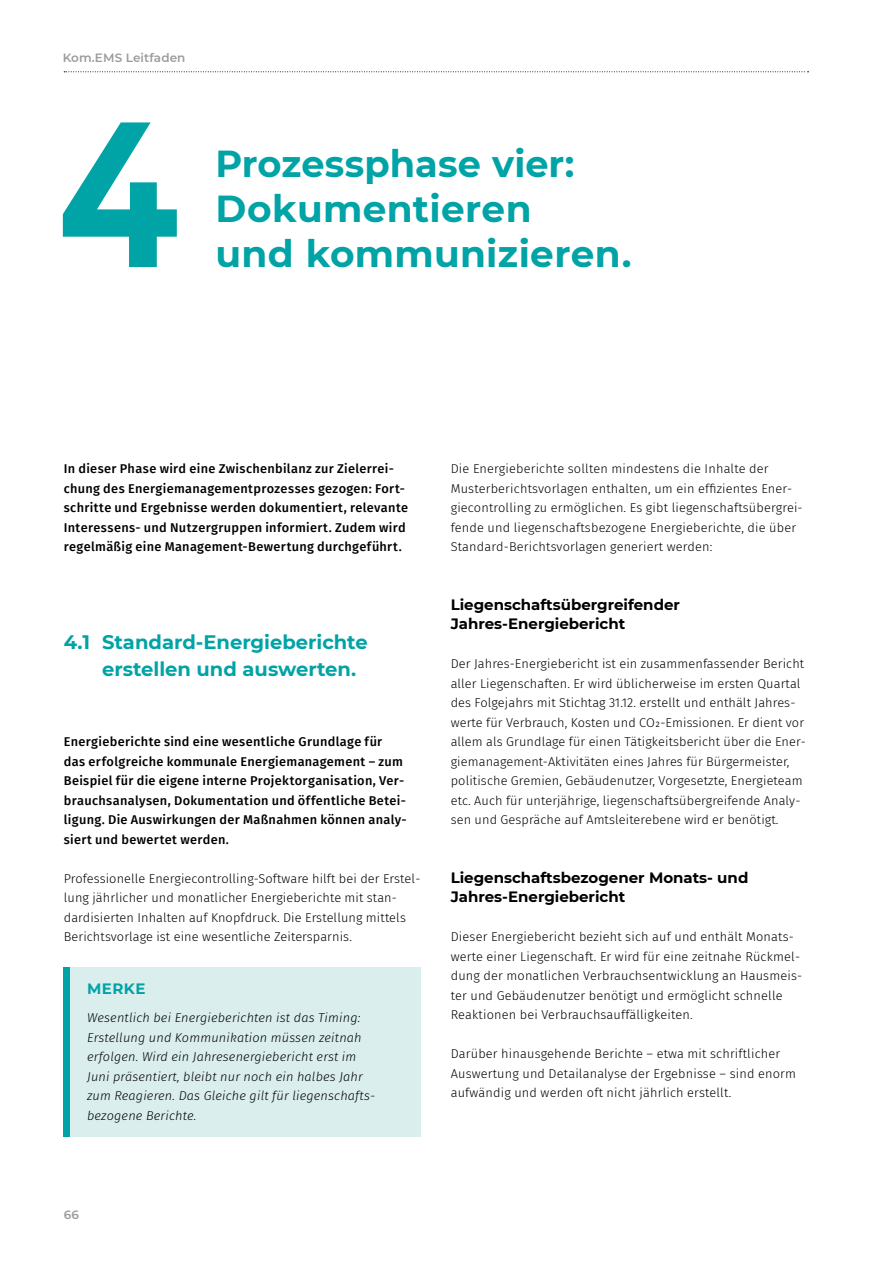
<style>
.page{position:relative;width:893px;height:1263px;background:#fff}
.page>*{position:absolute;margin:0;border:0;box-sizing:border-box;transform-origin:0 0}
.t1{font:700 206.55px "Montserrat";color:#00a3a6;scale:.85 1}
.t2{font:700 37.5px/45px "Montserrat";letter-spacing:.005em;color:#00a3a6}
.t3{font:700 19.5px/27px "Montserrat";color:#00a3a6}
.t4{font:700 15px/19.5px "Montserrat";color:#000}
.t5{font:700 15px "Montserrat";letter-spacing:.03em;color:#00a3a6}
.t6{font:300 12.75px/19.5px "Fira Sans";letter-spacing:.01em;color:#000}
.t7{font:500 12.75px/19.5px "Fira Sans";letter-spacing:.025em;color:#000}
.t8{font:italic 300 12.75px/19.5px "Fira Sans";letter-spacing:.015em;color:#000}
.t9{font:600 12px "Montserrat";letter-spacing:.01em;color:#9c9c9d}
</style>
<div class="page">
<svg style="left:64px;top:71px;width:744px;height:1px"></svg>
<div style="left:64px;top:967px;width:6px;height:170px;background:#00a3a6"></div>
<div style="left:70px;top:967px;width:351px;height:170px;background:#daeeee"></div>
<p class="t9" style="left:63px;top:49px;width:124px">Kom.EMS Leitfaden</p>
<h1 class="t1" style="left:57px;top:45px;width:144px">4</h1>
<h2 class="t2" style="left:215px;top:139px;width:361px">Prozessphase vier:<br>Dokumentieren</h2>
<h2 class="t2" style="left:215px;top:229px;width:418px">und kommunizieren.</h2>
<p class="t7" style="left:64px;top:458px;width:346px">In dieser Phase wird eine Zwischenbilanz zur Zielerrei&shy;chung des Energiemanagementprozesses gezogen: Fort&shy;schritte und Ergebnisse werden dokumentiert, relevante Interessens- und Nutzergruppen informiert. Zudem wird regelmäßig eine Management-Bewertung durchgeführt.</p>
<h3 class="t3" style="left:102px;top:627px;width:267px;text-indent:-38px">4.1 Standard-Energieberichte erstellen und auswerten.</h3>
<p class="t7" style="left:64px;top:731px;width:344px">Energieberichte sind eine wesentliche Grundlage für das erfolgreiche kommunale Energiemanagement – zum Beispiel für die eigene interne Projektorganisation, Ver&shy;brauchsanalysen, Dokumentation und öffentliche Betei&shy;ligung. Die Auswirkungen der Maßnahmen können analy&shy;siert und bewertet werden.</p>
<p class="t6" style="left:64px;top:868px;width:358px">Professionelle Energiecontrolling-Software hilft bei der Erstel&shy;lung jährlicher und monatlicher Energieberichte mit stan&shy;dardisierten Inhalten auf Knopfdruck. Die Erstellung mittels Berichtsvorlage ist eine wesentliche Zeitersparnis.</p>
<p class="t5" style="left:87px;top:978px;width:60px">MERKE</p>
<p class="t8" style="left:87px;top:1008px;width:288px">Wesentlich bei Energieberichten ist das Timing:<br>Erstellung und Kommunikation müssen zeitnah erfolgen. Wird ein Jahresenergiebericht erst im Juni präsentiert, bleibt nur noch ein halbes Jahr zum Reagieren. Das Gleiche gilt für liegenschafts&shy;bezogene Berichte.</p>
<p class="t6" style="left:451px;top:459px;width:353px">Die Energieberichte sollten mindestens die Inhalte der Musterberichtsvorlagen enthalten, um ein effizientes Ener&shy;giecontrolling zu ermöglichen. Es gibt liegenschaftsübergrei&shy;fende und liegenschaftsbezogene Energieberichte, die über Standard-Berichtsvorlagen generiert werden:</p>
<p class="t4" style="left:451px;top:594px;width:231px">Liegenschaftsübergreifender<br>Jahres-Energiebericht</p>
<p class="t6" style="left:451px;top:654px;width:357px">Der Jahres-Energiebericht ist ein zusammenfassender Bericht aller Liegenschaften. Er wird üblicherweise im ersten Quartal des Folgejahrs mit Stichtag 31.12. erstellt und enthält Jahres&shy;werte für Verbrauch, Kosten und CO2-Emissionen. Er dient vor allem als Grundlage für einen Tätigkeitsbericht über die Ener&shy;giemanagement-Aktivitäten eines Jahres für Bürgermeister, politische Gremien, Gebäudenutzer, Vorgesetzte, Energieteam etc. Auch für unterjährige, liegenschaftsübergreifende Analy&shy;sen und Gespräche auf Amtsleiterebene wird er benötigt.</p>
<p class="t4" style="left:451px;top:867px;width:299px">Liegenschaftsbezogener Monats- und<br>Jahres-Energiebericht</p>
<p class="t6" style="left:451px;top:927px;width:353px">Dieser Energiebericht bezieht sich auf und enthält Monats&shy;werte einer Liegenschaft. Er wird für eine zeitnahe Rückmel&shy;dung der monatlichen Verbrauchsentwicklung an Hausmeis&shy;ter und Gebäudenutzer benötigt und ermöglicht schnelle Reaktionen bei Verbrauchsauffälligkeiten.</p>
<p class="t6" style="left:451px;top:1044px;width:347px">Darüber hinausgehende Berichte – etwa mit schriftlicher<br>Auswertung und Detailanalyse der Ergebnisse – sind enorm aufwändig und werden oft nicht jährlich erstellt.</p>
<p class="t9" style="left:64px;top:1206px;width:17px">66</p>
</div>
